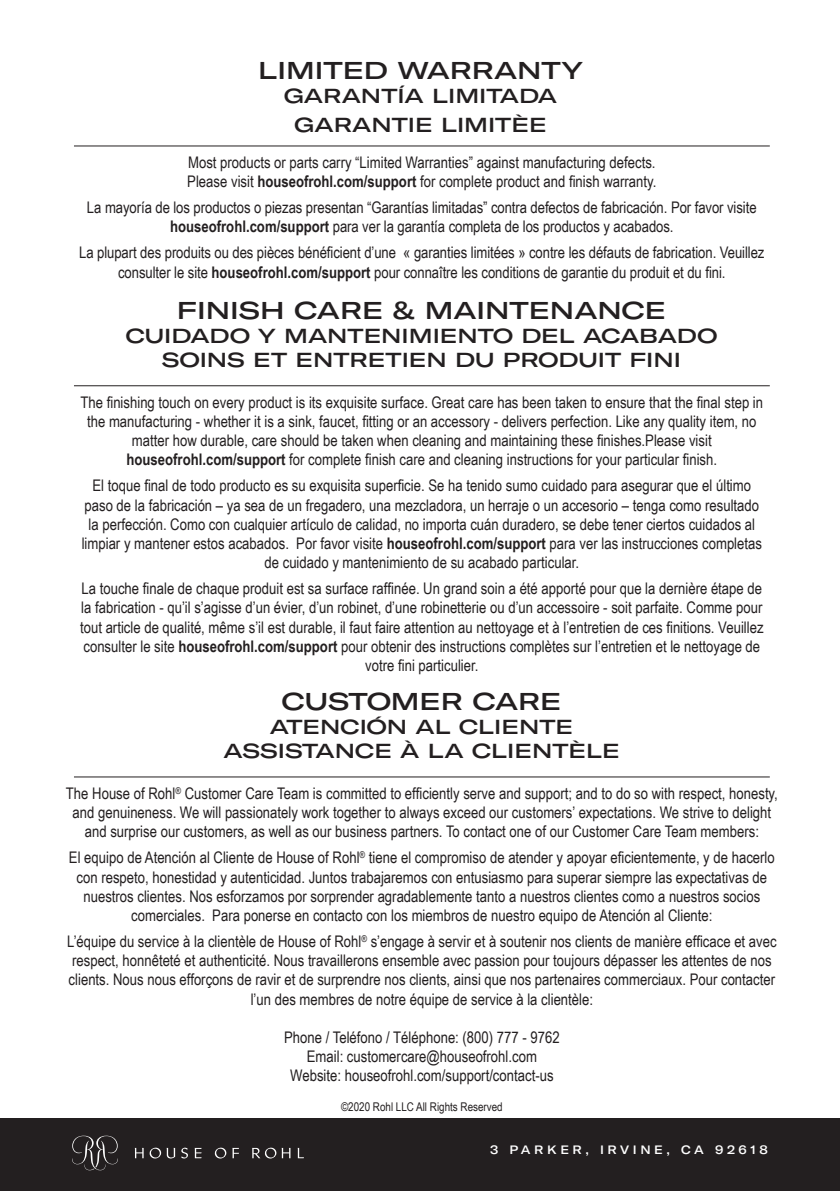
<style>
.page{position:relative;width:840px;height:1191px;background:#fff}
.page>*{position:absolute;margin:0;border:0;box-sizing:border-box;transform-origin:0 0}
.t1{font:500 expanded 24px "GT America";color:#231f20}
.t2{font:500 expanded 20px "GT America";color:#231f20}
.t3{font:16px/19.2px "Arial Narrow";color:#231f20;text-align:center}
.t4{font:12px "Arial Narrow";color:#231f20}
.t5{font:500 expanded 12px "GT America";letter-spacing:.3em;color:#fff}
.s1{font-weight:700}
</style>
<div class="page">
<div style="left:0;top:1119px;width:839px;height:72px;background:#231f20"></div>
<svg style="left:134px;top:1147px;width:9px;height:11px"></svg>
<svg style="left:181px;top:1147px;width:7px;height:11px"></svg>
<svg style="left:194px;top:1147px;width:7px;height:11px"></svg>
<svg style="left:214px;top:1147px;width:12px;height:11px"></svg>
<svg style="left:149px;top:1147px;width:26px;height:11px"></svg>
<svg style="left:232px;top:1147px;width:7px;height:11px"></svg>
<svg style="left:252px;top:1147px;width:38px;height:11px"></svg>
<svg style="left:297px;top:1147px;width:7px;height:11px"></svg>
<svg style="left:72px;top:1135px;width:46px;height:35px"></svg>
<hr style="left:74px;top:146px;width:695px;height:1px;background:#231f20">
<hr style="left:74px;top:385px;width:695px;height:1px;background:#231f20">
<hr style="left:74px;top:776px;width:695px;height:1px;background:#231f20">
<p class="t1" style="left:258px;top:56px;width:326px">LIMITED WARRANTY</p>
<p class="t2" style="left:284px;top:84px;width:274px">GARANTÍA LIMITADA</p>
<p class="t2" style="left:294px;top:113px;width:253px">GARANTIE LIMITÈE</p>
<p class="t3" style="left:188px;top:152px;width:468px">Most products or parts carry “Limited Warranties” against manufacturing defects.</p>
<p class="t3" style="left:187px;top:171px;width:470px">Please visit <span class="s1">houseofrohl.com/support</span> for complete product and finish warranty.</p>
<p class="t3" style="left:87px;top:197px;width:670px">La mayoría de los productos o piezas presentan “Garantías limitadas” contra defectos de fabricación. Por favor visite <span class="s1">houseofrohl.com/support</span> para ver la garantía completa de los productos y acabados.</p>
<p class="t3" style="left:79px;top:242px;width:686px">La plupart des produits ou des pièces bénéficient d’une « garanties limitées » contre les défauts de fabrication. Veuillez consulter le site <span class="s1">houseofrohl.com/support</span> pour connaître les conditions de garantie du produit et du fini.</p>
<p class="t1" style="left:177px;top:296px;width:490px">FINISH CARE &amp; MAINTENANCE</p>
<p class="t2" style="left:126px;top:324px;width:592px">CUIDADO Y MANTENIMIENTO DEL ACABADO</p>
<p class="t2" style="left:162px;top:348px;width:520px">SOINS ET ENTRETIEN DU PRODUIT FINI</p>
<p class="t3" style="left:80px;top:392px;width:683px">The finishing touch on every product is its exquisite surface. Great care has been taken to ensure that the final step in the manufacturing - whether it is a sink, faucet, fitting or an accessory - delivers perfection. Like any quality item, no matter how durable, care should be taken when cleaning and maintaining these finishes.Please visit <span class="s1">houseofrohl.com/support</span> for complete finish care and cleaning instructions for your particular finish.</p>
<p class="t3" style="left:82px;top:475px;width:681px">El toque final de todo producto es su exquisita superficie. Se ha tenido sumo cuidado para asegurar que el último paso de la fabricación – ya sea de un fregadero, una mezcladora, un herraje o un accesorio – tenga como resultado la perfección. Como con cualquier artículo de calidad, no importa cuán duradero, se debe tener ciertos cuidados al limpiar y mantener estos acabados. Por favor visite <span class="s1">houseofrohl.com/support</span> para ver las instrucciones completas de cuidado y mantenimiento de su acabado particular.</p>
<p class="t3" style="left:80px;top:578px;width:684px">La touche finale de chaque produit est sa surface raffinée. Un grand soin a été apporté pour que la dernière étape de la fabrication - qu’il s’agisse d’un évier, d’un robinet, d’une robinetterie ou d’un accessoire - soit parfaite. Comme pour tout article de qualité, même s’il est durable, il faut faire attention au nettoyage et à l’entretien de ces finitions. Veuillez consulter le site <span class="s1">houseofrohl.com/support</span> pour obtenir des instructions complètes sur l’entretien et le nettoyage de votre fini particulier.</p>
<p class="t1" style="left:281px;top:687px;width:281px">CUSTOMER CARE</p>
<p class="t2" style="left:270px;top:715px;width:304px">ATENCIÓN AL CLIENTE</p>
<p class="t2" style="left:223px;top:739px;width:397px">ASSISTANCE À LA CLIENTÈLE</p>
<p class="t3" style="left:66px;top:783px;width:713px">The House of Rohl<sup>®</sup> Customer Care Team is committed to efficiently serve and support; and to do so with respect, honesty, and genuineness. We will passionately work together to always exceed our customers’ expectations. We strive to delight and surprise our customers, as well as our business partners. To contact one of our Customer Care Team members:</p>
<p class="t3" style="left:69px;top:847px;width:707px">El equipo de Atención al Cliente de House of Rohl<sup>®</sup> tiene el compromiso de atender y apoyar eficientemente, y de hacerlo con respeto, honestidad y autenticidad. Juntos trabajaremos con entusiasmo para superar siempre las expectativas de nuestros clientes. Nos esforzamos por sorprender agradablemente tanto a nuestros clientes como a nuestros socios comerciales. Para ponerse en contacto con los miembros de nuestro equipo de Atención al Cliente:</p>
<p class="t3" style="left:67px;top:931px;width:710px">L’équipe du service à la clientèle de House of Rohl<sup>®</sup> s’engage à servir et à soutenir nos clients de manière efficace et avec respect, honnêteté et authenticité. Nous travaillerons ensemble avec passion pour toujours dépasser les attentes de nos clients. Nous nous efforçons de ravir et de surprendre nos clients, ainsi que nos partenaires commerciaux. Pour contacter l’un des membres de notre équipe de service à la clientèle:</p>
<p class="t3" style="left:284px;top:1027px;width:277px">Phone / Teléfono / Téléphone: (800) 777 - 9762</p>
<p class="t3" style="left:307px;top:1046px;width:231px">Email: customercare@houseofrohl.com</p>
<p class="t3" style="left:290px;top:1065px;width:265px">Website: houseofrohl.com/support/contact-us</p>
<p class="t4" style="left:341px;top:1098px;width:163px">©2020 Rohl LLC All Rights Reserved</p>
<p class="t5" style="left:490px;top:1142px;width:279px">3 PARKER, IRVINE, CA 92618</p>
</div>
